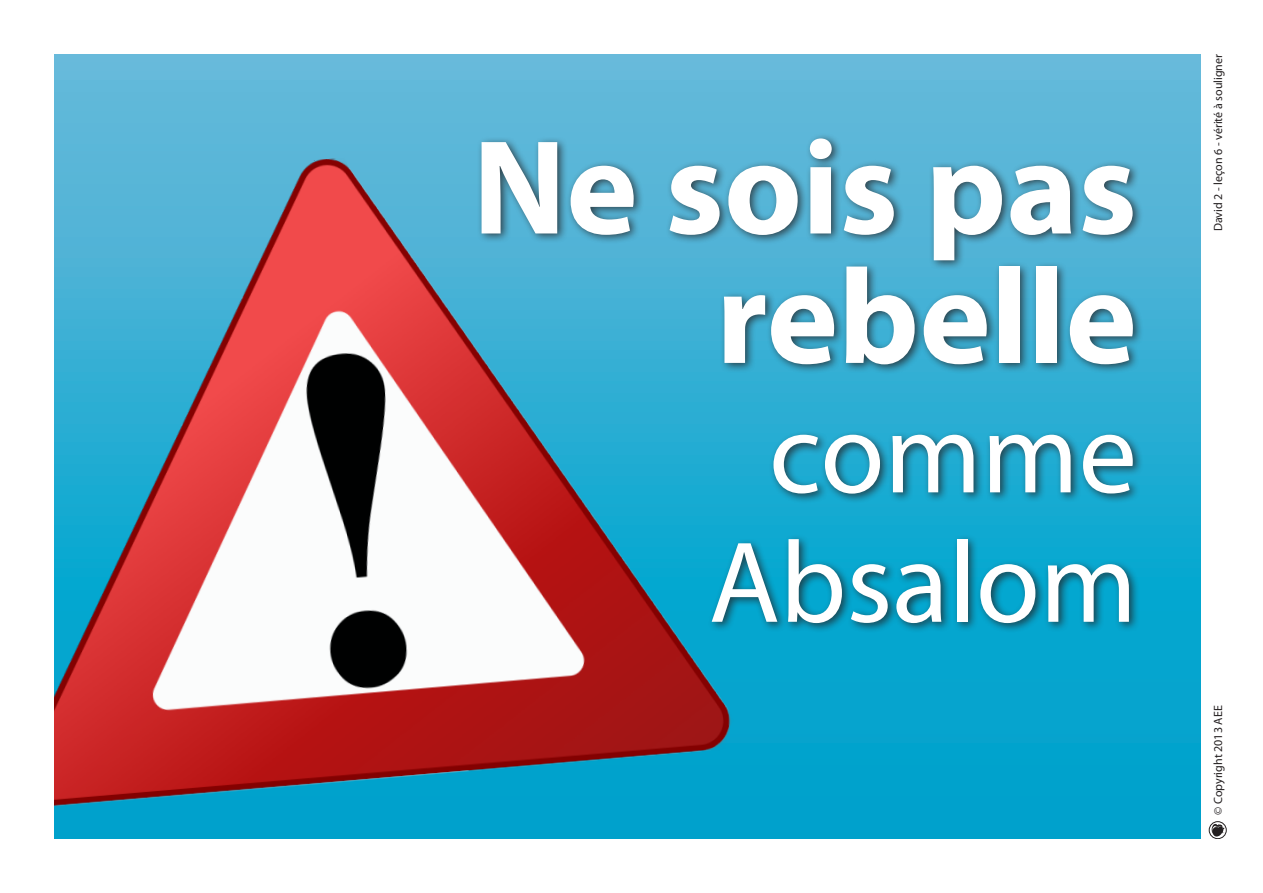
<style>
.page{position:relative;width:1263px;height:893px;background:#fff}
.page>*{position:absolute;margin:0;border:0;box-sizing:border-box;transform-origin:0 0}
.t1{font:700 135.6px "Myriad Pro";color:#fff}
.t2{font:116.4px "Myriad Pro";color:#fff}
.t3{font:12px "Myriad Pro";color:#231f20}
</style>
<div class="page">
<div style="left:54px;top:54px;width:1146px;height:785px;background:linear-gradient(to bottom,#67bada,#00a0cb)"></div>
<div style="left:1209px;top:821px;width:17px;height:18px;border:1px solid #231f20;border-radius:50%"></div>
<svg style="left:1211px;top:823px;width:14px;height:14px"></svg>
<img style="left:54px;top:132px;width:698px;height:680px">
<div style="left:477px;top:133px;width:667px;height:501px;background:#231f20;opacity:.75"></div>
<p class="t1" style="left:473px;top:112px;width:666px">Ne sois pas</p>
<p class="t1" style="left:716px;top:241px;width:422px">rebelle</p>
<p class="t2" style="left:769px;top:390px;width:369px">comme</p>
<p class="t2" style="left:709px;top:519px;width:430px">Absalom</p>
<p class="t3" style="left:1211px;top:231px;width:179px;rotate:-90deg">David 2 - leçon 6 - vérité à souligner</p>
<p class="t3" style="left:1211px;top:815px;width:111px;rotate:-90deg">© Copyright 2013 AEE</p>
</div>
